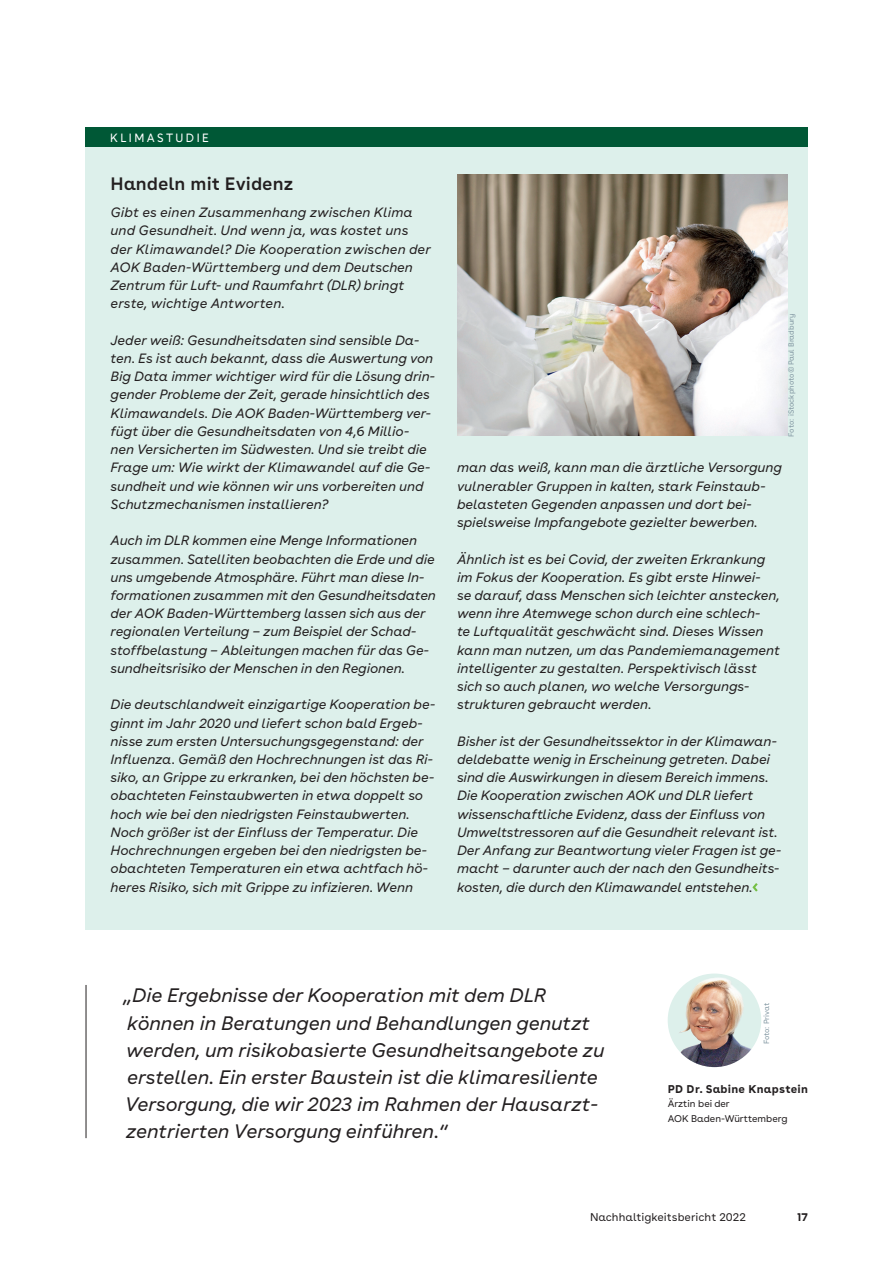
<style>
.page{position:relative;width:893px;height:1263px;background:#fff}
.page>*{position:absolute;margin:0;border:0;box-sizing:border-box;transform-origin:0 0}
.t1{font:italic 19.5px/27px "AOK Buenos Aires";color:#231f20}
.t2{font:600 18px "AOK Buenos Aires Text";color:#231f20}
.t3{font:italic 13.5px/18.1px "AOK Buenos Aires";color:#231f20}
.t4{font:12px "AOK Buenos Aires";letter-spacing:.21em;color:#fff}
.t5{font:11.25px "AOK Buenos Aires Text";color:#231f20}
.t6{font:700 11.25px "AOK Buenos Aires Text";letter-spacing:.02em;color:#231f20}
.t7{font:9.75px/15px "AOK Buenos Aires";color:#231f20}
.t8{font:7.5px "AOK Buenos Aires Text";color:#8297a2}
</style>
<div class="page">
<div style="left:85px;top:143px;width:723px;height:786px;background:#ddf0eb"></div>
<svg style="left:752px;top:883px;width:6px;height:9px"></svg>
<div style="left:85px;top:128px;width:723px;height:19px;background:#005836"></div>
<img style="left:457px;top:175px;width:331px;height:261px">
<hr style="left:86px;top:985px;width:1px;height:153px;background:#231f20">
<img style="left:668px;top:973px;width:93px;height:94px;border-radius:47px">
<p class="t4" style="left:110px;top:128px;width:100px">KLIMASTUDIE</p>
<h2 class="t2" style="left:111px;top:168px;width:184px">Handeln mit Evidenz</h2>
<p class="t3" style="left:111px;top:202px;width:322px">Gibt es einen Zusammenhang zwischen Klima und Gesundheit. Und wenn ja, was kostet uns der Klimawandel? Die Kooperation zwischen der AOK Baden-Württemberg und dem Deutschen Zentrum für Luft- und Raumfahrt (DLR) bringt erste, wichtige Antworten.</p>
<p class="t3" style="left:111px;top:330px;width:326px">Jeder weiß: Gesundheitsdaten sind sensible Da&shy;ten. Es ist auch bekannt, dass die Auswertung von Big Data immer wichtiger wird für die Lösung drin&shy;gender Probleme der Zeit, gerade hinsichtlich des Klimawandels. Die AOK Baden-Württemberg ver&shy;fügt über die Gesundheitsdaten von 4,6 Millio&shy;nen Versicherten im Südwesten. Und sie treibt die Frage um: Wie wirkt der Klimawandel auf die Ge&shy;sundheit und wie können wir uns vorbereiten und Schutzmechanismen installieren?</p>
<p class="t3" style="left:111px;top:530px;width:327px">Auch im DLR kommen eine Menge Informationen zusammen. Satelliten beobachten die Erde und die uns umgebende Atmosphäre. Führt man diese In&shy;formationen zusammen mit den Gesundheitsdaten der AOK Baden-Württemberg lassen sich aus der regionalen Verteilung – zum Beispiel der Schad&shy;stoffbelastung – Ableitungen machen für das Ge&shy;sundheitsrisiko der Menschen in den Regionen.</p>
<p class="t3" style="left:111px;top:694px;width:326px">Die deutschlandweit einzigartige Kooperation be&shy;ginnt im Jahr 2020 und liefert schon bald Ergeb&shy;nisse zum ersten Untersuchungsgegenstand: der Influenza. Gemäß den Hochrechnungen ist das Ri&shy;siko, an Grippe zu erkranken, bei den höchsten be&shy;obachteten Feinstaubwerten in etwa doppelt so hoch wie bei den niedrigsten Feinstaubwerten.<br>Noch größer ist der Einfluss der Temperatur. Die Hochrechnungen ergeben bei den niedrigsten be&shy;obachteten Temperaturen ein etwa achtfach hö&shy;heres Risiko, sich mit Grippe zu infizieren. Wenn</p>
<p class="t8" style="left:785px;top:437px;width:125px;rotate:-90deg">Foto: iStockphoto©Paul Bradbury</p>
<p class="t3" style="left:457px;top:457px;width:326px">man das weiß, kann man die ärztliche Versorgung vulnerabler Gruppen in kalten, stark Feinstaub-- belasteten Gegenden anpassen und dort bei&shy;spielsweise Impfangebote gezielter bewerben.</p>
<p class="t3" style="left:457px;top:548px;width:324px">Ähnlich ist es bei Covid, der zweiten Erkrankung im Fokus der Kooperation. Es gibt erste Hinwei-<br>se darauf, dass Menschen sich leichter anstecken, wenn ihre Atemwege schon durch eine schlech-<br>te Luftqualität geschwächt sind. Dieses Wissen kann man nutzen, um das Pandemiemanagement intelligenter zu gestalten. Perspektivisch lässt sich so auch planen, wo welche Versorgungs&shy;strukturen gebraucht werden.</p>
<p class="t3" style="left:457px;top:731px;width:326px">Bisher ist der Gesundheitssektor in der Klimawan&shy;deldebatte wenig in Erscheinung getreten. Dabei sind die Auswirkungen in diesem Bereich immens.<br>Die Kooperation zwischen AOK und DLR liefert wissenschaftliche Evidenz, dass der Einfluss von Umweltstressoren auf die Gesundheit relevant ist.<br>Der Anfang zur Beantwortung vieler Fragen ist ge&shy;macht – darunter auch der nach den Gesundheits&shy;kosten, die durch den Klimawandel entstehen.</p>
<p class="t1" style="left:124px;top:980px;width:482px">„Die Ergebnisse der Kooperation mit dem DLR können in Beratungen und Behandlungen genutzt werden, um risikobasierte Gesundheitsangebote zu erstellen. Ein erster Baustein ist die klimaresiliente Versorgung, die wir 2023 im Rahmen der Hausarzt&shy;zentrierten Versorgung einführen.“</p>
<p class="t8" style="left:760px;top:1044px;width:44px;rotate:-90deg">Foto: Privat</p>
<p class="t6" style="left:668px;top:1079px;width:142px">PD Dr. Sabine Knapstein</p>
<p class="t7" style="left:668px;top:1095px;width:121px">Ärztin bei der<br>AOK Baden-Württemberg</p>
<p class="t5" style="left:590px;top:1208px;width:157px">Nachhaltigkeitsbericht 2022</p>
<p class="t6" style="left:797px;top:1207px;width:12px">17</p>
</div>
